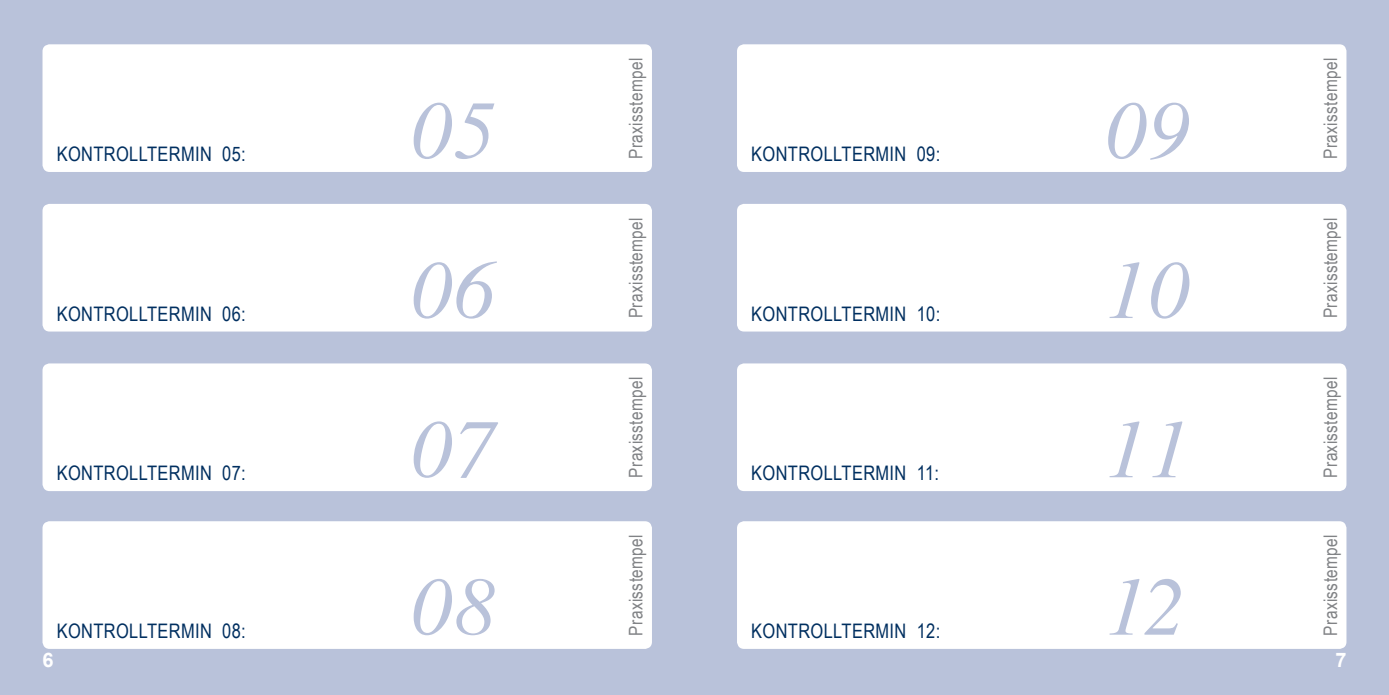
<style>
.page{position:relative;width:1389px;height:695px;background:#fff}
.page>*{position:absolute;margin:0;border:0;box-sizing:border-box;transform-origin:0 0}
.t1{font:italic 82.5px "Times";letter-spacing:.02em;color:#b9c2da}
.t2{font:20px "Arial Narrow";letter-spacing:.02em;color:#002f60}
.t3{font:700 20px "Arial";color:#fff}
.t4{font:18.75px "Arial Narrow";letter-spacing:.02em;color:#818386}
</style>
<div class="page">
<div style="left:0;top:0;width:1389px;height:694px;background:#b9c2da"></div>
<div style="left:737px;top:44px;width:609px;height:128px;background:#fff;border-radius:7px"></div>
<div style="left:737px;top:204px;width:609px;height:127px;background:#fff;border-radius:7px"></div>
<div style="left:737px;top:363px;width:609px;height:128px;background:#fff;border-radius:7px"></div>
<div style="left:737px;top:521px;width:609px;height:127px;background:#fff;border-radius:7px"></div>
<div style="left:43px;top:44px;width:609px;height:128px;background:#fff;border-radius:7px"></div>
<div style="left:43px;top:204px;width:609px;height:127px;background:#fff;border-radius:7px"></div>
<div style="left:43px;top:363px;width:609px;height:128px;background:#fff;border-radius:7px"></div>
<div style="left:43px;top:521px;width:609px;height:127px;background:#fff;border-radius:7px"></div>
<p class="t2" style="left:57px;top:140px;width:191px">KONTROLLTERMIN 05:</p>
<h1 class="t1" style="left:411px;top:86px;width:86px">05</h1>
<p class="t4" style="left:622px;top:159px;width:103px;rotate:-90deg">Praxisstempel</p>
<p class="t2" style="left:751px;top:140px;width:191px">KONTROLLTERMIN 09:</p>
<h1 class="t1" style="left:1106px;top:86px;width:86px">09</h1>
<p class="t4" style="left:1317px;top:159px;width:103px;rotate:-90deg">Praxisstempel</p>
<p class="t2" style="left:57px;top:299px;width:191px">KONTROLLTERMIN 06:</p>
<h1 class="t1" style="left:411px;top:245px;width:86px">06</h1>
<p class="t4" style="left:622px;top:318px;width:103px;rotate:-90deg">Praxisstempel</p>
<p class="t2" style="left:751px;top:299px;width:191px">KONTROLLTERMIN 10:</p>
<h1 class="t1" style="left:1106px;top:245px;width:86px">10</h1>
<p class="t4" style="left:1317px;top:318px;width:103px;rotate:-90deg">Praxisstempel</p>
<p class="t2" style="left:57px;top:458px;width:191px">KONTROLLTERMIN 07:</p>
<h1 class="t1" style="left:411px;top:404px;width:86px">07</h1>
<p class="t4" style="left:622px;top:477px;width:103px;rotate:-90deg">Praxisstempel</p>
<p class="t2" style="left:751px;top:458px;width:189px">KONTROLLTERMIN 11:</p>
<h1 class="t1" style="left:1106px;top:404px;width:86px">11</h1>
<p class="t4" style="left:1317px;top:477px;width:103px;rotate:-90deg">Praxisstempel</p>
<p class="t2" style="left:57px;top:616px;width:191px">KONTROLLTERMIN 08:</p>
<h1 class="t1" style="left:411px;top:561px;width:86px">08</h1>
<p class="t4" style="left:622px;top:635px;width:103px;rotate:-90deg">Praxisstempel</p>
<p class="t2" style="left:751px;top:616px;width:191px">KONTROLLTERMIN 12:</p>
<h1 class="t1" style="left:1106px;top:561px;width:81px">12</h1>
<p class="t4" style="left:1317px;top:635px;width:103px;rotate:-90deg">Praxisstempel</p>
<p class="t3" style="left:43px;top:646px;width:13px">6</p>
<p class="t3" style="left:1335px;top:646px;width:13px">7</p>
</div>
